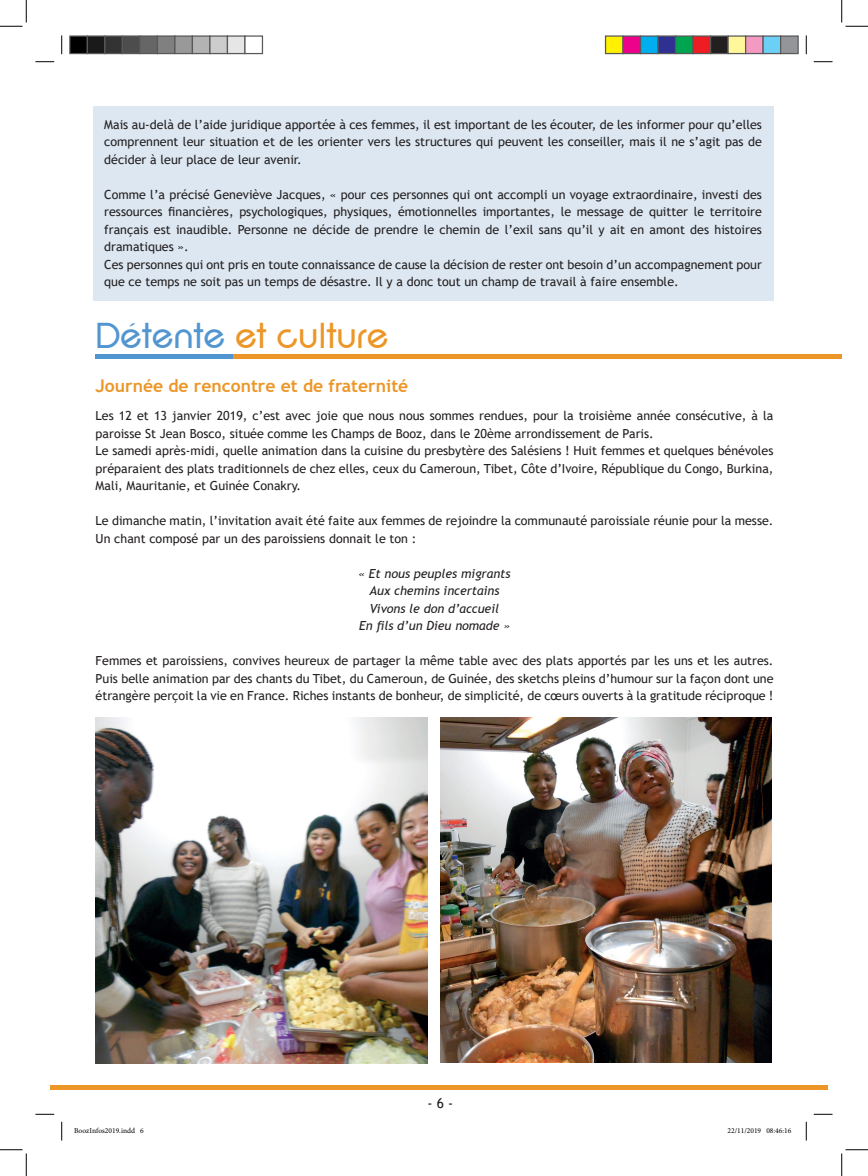
<style>
.page{position:relative;width:868px;height:1176px;background:#fff}
.page>*{position:absolute;margin:0;border:0;box-sizing:border-box;transform-origin:0 0}
.t1{font:37.5px "SF New Republic";letter-spacing:-.025em;color:#ec9627}
.t2{font:700 17.5px "Trebuchet MS";color:#ec9627}
.t3{font:13.75px "Trebuchet MS";color:#231f20}
.t4{font:12.5px/17.5px "Trebuchet MS";color:#231f20}
.t5{font:italic 12.5px/17.5px "Trebuchet MS";color:#231f20;text-align:center}
.t6{font:7.5px "Minion Pro";color:#000}
.s1{color:#5296d1}
</style>
<div class="page">
<div style="left:93px;top:106px;width:680px;height:194px;background:#dce7f1"></div>
<img style="left:440px;top:717px;width:331px;height:346px">
<img style="left:96px;top:717px;width:332px;height:346px">
<div style="left:232px;top:354px;width:609px;height:5px;background:#ec9627"></div>
<div style="left:95px;top:354px;width:137px;height:5px;background:#5296d1"></div>
<div style="left:50px;top:1085px;width:777px;height:5px;background:#ec9627"></div>
<svg style="left:35px;top:61px;width:19px;height:1px"></svg>
<svg style="left:813px;top:61px;width:19px;height:1px"></svg>
<svg style="left:35px;top:1113px;width:19px;height:2px"></svg>
<svg style="left:813px;top:1113px;width:19px;height:2px"></svg>
<svg style="left:61px;top:35px;width:1px;height:19px"></svg>
<svg style="left:61px;top:1122px;width:1px;height:18px"></svg>
<svg style="left:805px;top:35px;width:2px;height:19px"></svg>
<svg style="left:805px;top:1122px;width:2px;height:18px"></svg>
<svg style="left:0;top:0;width:27px;height:27px"></svg>
<svg style="left:0;top:1149px;width:27px;height:27px"></svg>
<svg style="left:841px;top:0;width:26px;height:27px"></svg>
<svg style="left:841px;top:1149px;width:26px;height:27px"></svg>
<div style="left:70px;top:36px;width:17px;height:18px;background:#000"></div>
<div style="left:69px;top:35px;width:19px;height:19px;border:1px solid #595959"></div>
<div style="left:87px;top:36px;width:18px;height:18px;background:#1a1a1a"></div>
<div style="left:87px;top:35px;width:18px;height:19px;border:1px solid #595959"></div>
<div style="left:105px;top:36px;width:17px;height:18px;background:#333"></div>
<div style="left:104px;top:35px;width:19px;height:19px;border:1px solid #595959"></div>
<div style="left:122px;top:36px;width:18px;height:18px;background:#4d4d4d"></div>
<div style="left:122px;top:35px;width:18px;height:19px;border:1px solid #595959"></div>
<div style="left:140px;top:36px;width:17px;height:18px;background:#666"></div>
<div style="left:139px;top:35px;width:19px;height:19px;border:1px solid #595959"></div>
<div style="left:157px;top:36px;width:18px;height:18px;background:#808080"></div>
<div style="left:157px;top:35px;width:18px;height:19px;border:1px solid #595959"></div>
<div style="left:175px;top:36px;width:17px;height:18px;background:#999"></div>
<div style="left:174px;top:35px;width:19px;height:19px;border:1px solid #595959"></div>
<div style="left:192px;top:36px;width:18px;height:18px;background:#b3b3b3"></div>
<div style="left:192px;top:35px;width:18px;height:19px;border:1px solid #595959"></div>
<div style="left:210px;top:36px;width:17px;height:18px;background:#ccc"></div>
<div style="left:209px;top:35px;width:19px;height:19px;border:1px solid #595959"></div>
<div style="left:227px;top:36px;width:18px;height:18px;background:#e6e6e6"></div>
<div style="left:227px;top:35px;width:18px;height:19px;border:1px solid #595959"></div>
<div style="left:244px;top:35px;width:19px;height:19px;border:1px solid #595959"></div>
<div style="left:605px;top:36px;width:18px;height:18px;background:#fff101"></div>
<div style="left:605px;top:35px;width:18px;height:19px;border:1px solid #595959"></div>
<div style="left:623px;top:36px;width:17px;height:18px;background:#ed028c"></div>
<div style="left:622px;top:35px;width:19px;height:19px;border:1px solid #595959"></div>
<div style="left:640px;top:36px;width:18px;height:18px;background:#00aeef"></div>
<div style="left:640px;top:35px;width:18px;height:19px;border:1px solid #595959"></div>
<div style="left:658px;top:36px;width:17px;height:18px;background:#2e3092"></div>
<div style="left:657px;top:35px;width:19px;height:19px;border:1px solid #595959"></div>
<div style="left:675px;top:36px;width:18px;height:18px;background:#00a54f"></div>
<div style="left:675px;top:35px;width:18px;height:19px;border:1px solid #595959"></div>
<div style="left:693px;top:36px;width:17px;height:18px;background:#ee1d23"></div>
<div style="left:692px;top:35px;width:19px;height:19px;border:1px solid #595959"></div>
<div style="left:710px;top:36px;width:18px;height:18px;background:#231f20"></div>
<div style="left:710px;top:35px;width:18px;height:19px;border:1px solid #595959"></div>
<div style="left:728px;top:36px;width:17px;height:18px;background:#fff79a"></div>
<div style="left:727px;top:35px;width:19px;height:19px;border:1px solid #595959"></div>
<div style="left:745px;top:36px;width:18px;height:18px;background:#f499c2"></div>
<div style="left:745px;top:35px;width:18px;height:19px;border:1px solid #595959"></div>
<div style="left:763px;top:36px;width:17px;height:18px;background:#6bcff6"></div>
<div style="left:762px;top:35px;width:19px;height:19px;border:1px solid #595959"></div>
<div style="left:780px;top:36px;width:18px;height:18px;background:#939598"></div>
<div style="left:780px;top:35px;width:18px;height:19px;border:1px solid #595959"></div>
<p class="t4" style="left:104px;top:115px;width:659px;text-align:justify">Mais au-delà de l’aide juridique apportée à ces femmes, il est important de les écouter, de les informer pour qu’elles comprennent leur situation et de les orienter vers les structures qui peuvent les conseiller, mais il ne s’agit pas de décider à leur place de leur avenir.</p>
<p class="t4" style="left:104px;top:185px;width:659px">Comme l’a précisé Geneviève Jacques, « pour ces personnes qui ont accompli un voyage extraordinaire, investi des ressources financières, psychologiques, physiques, émotionnelles importantes, le message de quitter le territoire français est inaudible. Personne ne décide de prendre le chemin de l’exil sans qu’il y ait en amont des histoires dramatiques ».<br>Ces personnes qui ont pris en toute connaissance de cause la décision de rester ont besoin d’un accompagnement pour que ce temps ne soit pas un temps de désastre. Il y a donc tout un champ de travail à faire ensemble.</p>
<h1 class="t1" style="left:94px;top:316px;width:296px"><span class="s1">Détente</span> et culture</h1>
<h2 class="t2" style="left:96px;top:375px;width:314px">Journée de rencontre et de fraternité</h2>
<p class="t4" style="left:96px;top:407px;width:679px">Les 12 et 13 janvier 2019, c’est avec joie que nous nous sommes rendues, pour la troisième année consécutive, à la paroisse St Jean Bosco, située comme les Champs de Booz, dans le 20ème arrondissement de Paris.<br>Le samedi après-midi, quelle animation dans la cuisine du presbytère des Salésiens ! Huit femmes et quelques bénévoles préparaient des plats traditionnels de chez elles, ceux du Cameroun, Tibet, Côte d’Ivoire, République du Congo, Burkina, Mali, Mauritanie, et Guinée Conakry.</p>
<p class="t4" style="left:96px;top:512px;width:679px">Le dimanche matin, l’invitation avait été faite aux femmes de rejoindre la communauté paroissiale réunie pour la messe.<br>Un chant composé par un des paroissiens donnait le ton :</p>
<p class="t5" style="left:358px;top:564px;width:153px">« Et nous peuples migrants<br>Aux chemins incertains<br>Vivons le don d’accueil<br>En fils d’un Dieu nomade »</p>
<p class="t4" style="left:96px;top:652px;width:679px;text-align:justify">Femmes et paroissiens, convives heureux de partager la même table avec des plats apportés par les uns et les autres.<br>Puis belle animation par des chants du Tibet, du Cameroun, de Guinée, des sketchs pleins d’humour sur la façon dont une étrangère perçoit la vie en France. Riches instants de bonheur, de simplicité, de cœurs ouverts à la gratitude réciproque !</p>
<p class="t3" style="left:427px;top:1094px;width:27px">- 6 -</p>
<p class="t6" style="left:74px;top:1125px;width:71px">BoozInfos2019.indd 6</p>
<p class="t6" style="left:727px;top:1125px;width:65px">22/11/2019 08:46:16</p>
</div>
